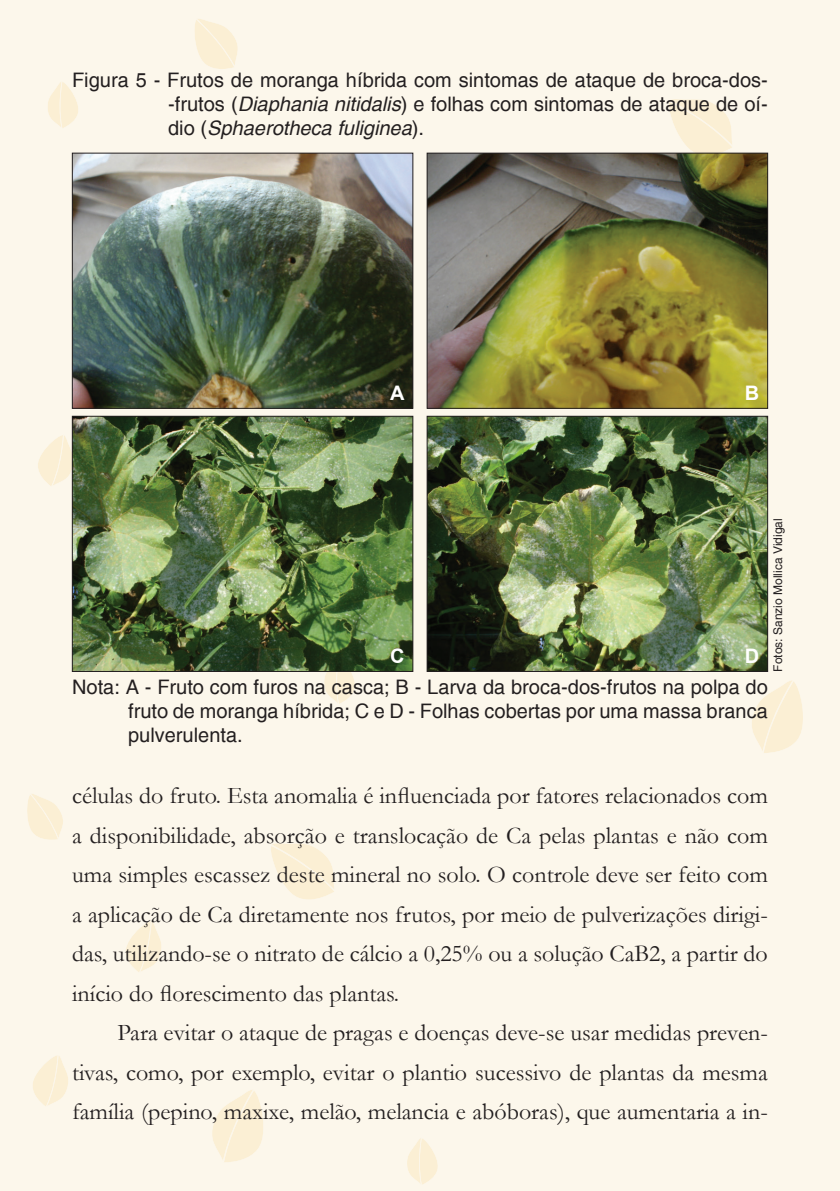
<style>
.page{position:relative;width:840px;height:1191px;background:#fff}
.page>*{position:absolute;margin:0;border:0;box-sizing:border-box;transform-origin:0 0}
.t1{font:24px/39.4px "Garamond";color:#231f20;text-align:justify}
.t2{font:20px/24px "Helvetica";color:#231f20;text-align:justify}
.t3{font:700 20px "Arial";color:#fff}
.t4{font:12px "Helvetica";color:#231f20}
.s1{font-style:italic}
</style>
<div class="page">
<div style="left:0;top:0;width:839px;height:1191px;background:#fcf7eb"></div>
<svg style="left:324px;top:671px;width:31px;height:33px"></svg>
<svg style="left:27px;top:793px;width:36px;height:46px;background:#fbf1da"></svg>
<svg style="left:38px;top:435px;width:34px;height:51px;background:#faf0da"></svg>
<svg style="left:751px;top:680px;width:51px;height:73px;background:#fbf1db"></svg>
<svg style="left:407px;top:1137px;width:30px;height:47px"></svg>
<svg style="left:668px;top:99px;width:64px;height:54px;background:#f9efd8"></svg>
<svg style="left:126px;top:921px;width:35px;height:51px;background:#fbf1db"></svg>
<svg style="left:212px;top:1089px;width:51px;height:73px;background:#fbf1db"></svg>
<svg style="left:48px;top:81px;width:30px;height:47px"></svg>
<svg style="left:271px;top:843px;width:63px;height:56px;background:#fbf1da"></svg>
<svg style="left:194px;top:19px;width:43px;height:50px;background:#fbf1da"></svg>
<svg style="left:33px;top:1055px;width:35px;height:51px;background:#fbf1db"></svg>
<img style="left:74px;top:155px;width:337px;height:251px">
<div style="left:72px;top:153px;width:341px;height:255px;border:1px solid #231f20"></div>
<img style="left:428px;top:155px;width:337px;height:251px">
<div style="left:426px;top:153px;width:341px;height:255px;border:1px solid #231f20"></div>
<img style="left:74px;top:418px;width:337px;height:251px">
<div style="left:72px;top:416px;width:341px;height:255px;border:1px solid #231f20"></div>
<img style="left:428px;top:418px;width:337px;height:251px">
<div style="left:426px;top:416px;width:341px;height:255px;border:1px solid #231f20"></div>
<p class="t2" style="left:168px;top:68px;width:601px;text-indent:-96px">Figura 5 - Frutos de moranga híbrida com sintomas de ataque de broca-dos--frutos (<span class="s1">Diaphania nitidalis</span>) e folhas com sintomas de ataque de oí&shy;dio (<span class="s1">Sphaerotheca fuliginea</span>).</p>
<p class="t3" style="left:390px;top:379px;width:16px">A</p>
<p class="t3" style="left:744px;top:379px;width:16px">B</p>
<p class="t3" style="left:390px;top:642px;width:16px">C</p>
<p class="t3" style="left:744px;top:642px;width:16px">D</p>
<p class="t4" style="left:770px;top:671px;width:155px;rotate:-90deg">Fotos: Sanzio Mollica Vidigal</p>
<p class="t2" style="left:128px;top:675px;width:641px;text-indent:-56px">Nota: A - Fruto com furos na casca; B - Larva da broca-dos-frutos na polpa do fruto de moranga híbrida; C e D - Folhas cobertas por uma massa branca pulverulenta.</p>
<p class="t1" style="left:72px;top:775px;width:697px">células do fruto. Esta anomalia é influenciada por fatores relacionados com a disponibilidade, absorção e translocação de Ca pelas plantas e não com uma simples escassez deste mineral no solo. O controle deve ser feito com a aplicação de Ca diretamente nos frutos, por meio de pulverizações dirigi&shy;das, utilizando-se o nitrato de cálcio a 0,25% ou a solução CaB2, a partir do início do florescimento das plantas.</p>
<p class="t1" style="left:72px;top:1012px;width:697px;text-indent:45px">Para evitar o ataque de pragas e doenças deve-se usar medidas preven&shy;tivas, como, por exemplo, evitar o plantio sucessivo de plantas da mesma família (pepino, maxixe, melão, melancia e abóboras), que aumentaria a in-</p>
</div>
